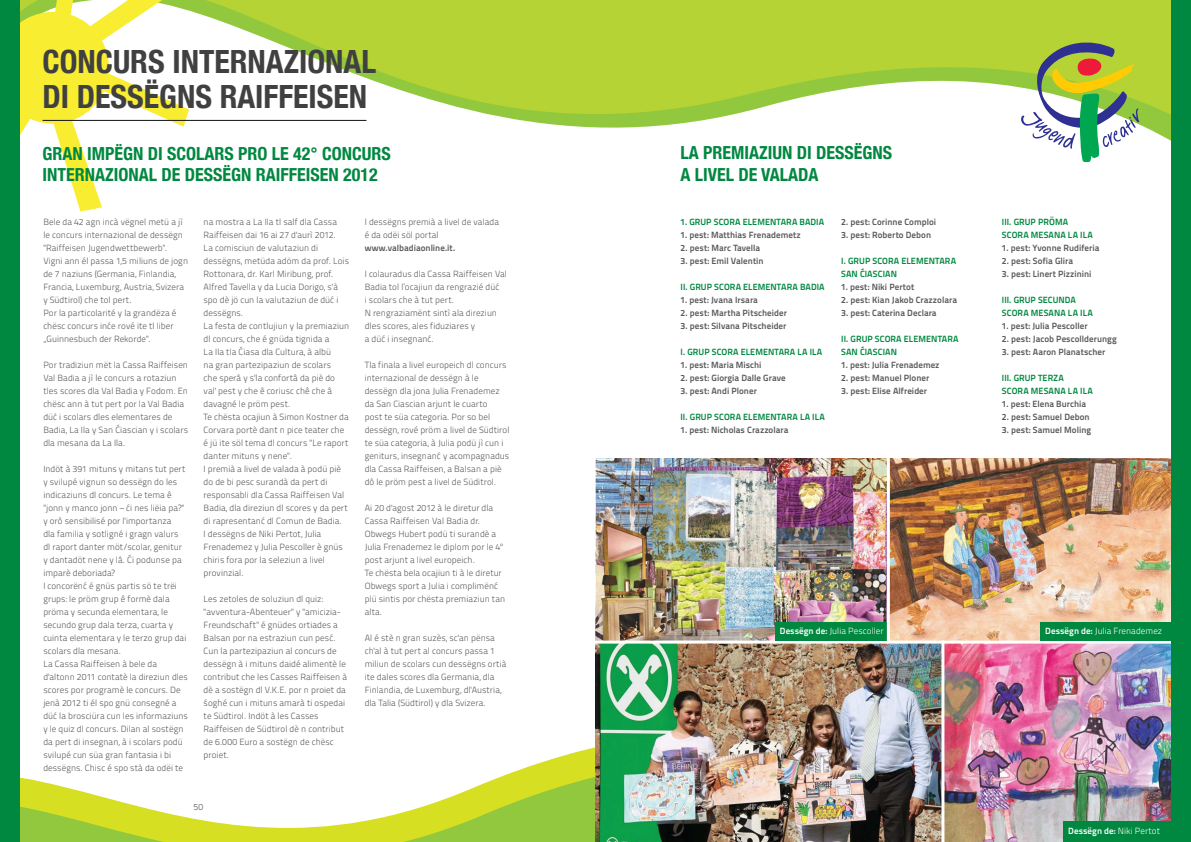
<style>
.page{position:relative;width:1191px;height:842px;background:#fff}
.page>*{position:absolute;margin:0;border:0;box-sizing:border-box;transform-origin:0 0}
.t1{font:700 condensed 32px/35px "Helvetica Neue";color:#404041}
.t2{font:700 condensed 18px/21.6px "Helvetica Neue";color:#008840}
.t3{font:9px/13px "Titillium Text 22 L 250 wt";color:#58595b}
.t4{font:9px "Titillium Text 22 L 800 wt";letter-spacing:.005em;color:#58595b}
.t5{font:9px/13px "Titillium Text 22 L 800 wt";letter-spacing:.005em;color:#008840}
.t6{font:9px "Titillium Text 22 L 250 wt";color:#fff}
.t7{font:9px "Titillium Text 22 L 800 wt";letter-spacing:.005em;color:#fff}
.s1{font-family:"Titillium Text 22 L 800 wt"}
.s2{font-family:"Titillium Text 22 L 250 wt"}
</style>
<div class="page">
<svg style="left:19px;top:711px;width:576px;height:131px"></svg>
<svg style="left:19px;top:0;width:1152px;height:362px"></svg>
<svg style="left:19px;top:0;width:170px;height:212px"></svg>
<hr style="left:43px;top:120px;width:323px;height:1px;background:#101318">
<svg style="left:1021px;top:38px;width:118px;height:124px"></svg>
<img style="left:595px;top:459px;width:576px;height:182px">
<img style="left:944px;top:644px;width:227px;height:198px">
<img style="left:595px;top:644px;width:346px;height:198px">
<div style="left:775px;top:622px;width:113px;height:19px;background:#008840"></div>
<div style="left:1040px;top:622px;width:151px;height:19px;background:#008840"></div>
<div style="left:1063px;top:822px;width:128px;height:20px;background:#008840"></div>
<hr style="left:887px;top:443px;width:3px;height:199px;background:#fff">
<div style="left:1171px;top:0;width:20px;height:842px;background:#008840"></div>
<div style="left:0;top:0;width:19px;height:842px;background:#008840"></div>
<h1 class="t1" style="left:43px;top:44px;width:335px">CONCURS INTERNAZIONAL<br>DI DESSËGNS RAIFFEISEN</h1>
<h2 class="t2" style="left:43px;top:142px;width:350px">GRAN IMPËGN DI SCOLARS PRO LE 42° CONCURS<br>INTERNAZIONAL DE DESSËGN RAIFFEISEN 2012</h2>
<p class="t3" style="left:43px;top:216px;width:146px">Bele da 42 agn incà vëgnel metü a jì le concurs internazional de dessëgn "Raiffeisen Jugendwettbewerb".<br>Vigni ann él passa 1,5 miliuns de jogn de 7 naziuns (Germania, Finlandia, Francia, Luxemburg, Austria, Svizera y Südtirol) che tol pert.<br>Por la particolarité y la grandëza é chësc concurs inće rové ite tl liber „Guinnesbuch der Rekorde".</p>
<p class="t3" style="left:43px;top:359px;width:146px">Por tradiziun mët la Cassa Raiffeisen Val Badia a jì le concurs a rotaziun tles scores dla Val Badia y Fodom. En chësc ann à tut pert por la Val Badia düć i scolars dles elementares de Badia, La Ila y San Ćiascian y i scolars dla mesana da La Ila.</p>
<p class="t3" style="left:43px;top:463px;width:146px">Indöt à 391 mituns y mitans tut pert y svilupé vignun so dessëgn do les indicaziuns dl concurs. Le tema ê "jonn y manco jonn – ći nes liëia pa?" y orô sensibilisé por l'importanza<br>dla familia y sotligné i gragn valurs<br>dl raport danter möt/scolar, genitur y dantadöt nene y lâ. Ći podunse pa imparè deboriada?<br>I concorënć é gnüs partis sö te trëi grups: le pröm grup ê formè dala pröma y secunda elementara, le secundo grup dala terza, cuarta y cuinta elementara y le terzo grup dai scolars dla mesana.<br>La Cassa Raiffeisen à bele da d'altonn 2011 contatè la direziun dles scores por programè le concurs. De jenà 2012 ti él spo gnü consegné a düć la brosciüra cun les informaziuns y le quiz dl concurs. Dilan al sostëgn da pert di insegnan, à i scolars podü svilupé cun süa gran fantasia i bi dessëgns. Chisc é spo stà da odëi te</p>
<p class="t3" style="left:204px;top:216px;width:147px">na mostra a La Ila tl salf dla Cassa<br>Raiffeisen dai 16 ai 27 d'aurì 2012.<br>La comisciun de valutaziun di dessëgns, metüda adöm da prof. Lois<br>Rottonara, dr. Karl Miribung, prof.<br>Alfred Tavella y da Lucia Dorigo, s'à spo dè jö cun la valutaziun de düć i dessëgns.<br>La festa de contlujiun y la premiaziun dl concurs, che é gnüda tignida a<br>La Ila tla Ćiasa dla Cultura, à albü<br>na gran partezipaziun de scolars<br>che sperâ y s'la confortâ da piè do val' pest y che ê coriusc chê che â davagné le pröm pest.<br>Te chësta ocajiun à Simon Kostner da<br>Corvara portè dant n pice teater che é jü ite söl tema dl concurs "Le raport danter mituns y nene".<br>I premià a livel de valada à podü piè do de bi pesc surandà da pert di responsabli dla Cassa Raiffeisen Val<br>Badia, dla direziun dl scores y da pert di rapresentanć dl Comun de Badia.<br>I dessëgns de Niki Pertot, Julia<br>Frenademez y Julia Pescoller è gnüs chiris fora por la seleziun a livel provinzial.</p>
<p class="t3" style="left:204px;top:593px;width:145px">Les zetoles de soluziun dl quiz: "avventura-Abenteuer" y "amicizia-<br>Freundschaft" é gnüdes ortiades a<br>Balsan por na estraziun cun pesć.<br>Cun la partezipaziun al concurs de dessëgn à i mituns daidé alimentè le contribut che les Casses Raiffeisen à dè a sostëgn dl V.K.E. por n proiet da śoghé cun i mituns amarà ti ospedai te Südtirol. Indöt à les Casses<br>Raiffeisen de Südtirol dè n contribut de 6.000 Euro a sostëgn de chësc proiet.</p>
<p class="t3" style="left:193px;top:801px;width:11px">50</p>
<p class="t3" style="left:365px;top:216px;width:136px">I dessëgns premià a livel de valada é da odëi söl portal</p>
<p class="t4" style="left:365px;top:244px;width:92px">www.valbadiaonline.it.</p>
<p class="t3" style="left:365px;top:268px;width:144px">I colauradus dla Cassa Raiffeisen Val<br>Badia tol l’ocajiun da rengrazié düć<br>i scolars che à tut pert.<br>N rengraziamënt sintì ala direziun dles scores, ales fiduziares y<br>a düć i insegnanć.</p>
<p class="t3" style="left:365px;top:359px;width:146px">Tla finala a livel europeich dl concurs internazional de dessëgn à le dessëgn dla jona Julia Frenademez da San Ciascian arjunt le cuarto<br>post te süa categoria. Por so bel dessëgn, rové pröm a livel de Südtirol te süa categoria, à Julia podü jì cun i geniturs, insegnanć y acompagnadus dla Cassa Raiffeisen, a Balsan a piè dô le pröm pest a livel de Süditrol.</p>
<p class="t3" style="left:365px;top:502px;width:142px">Ai 20 d'agost 2012 à le diretur dla<br>Cassa Raiffeisen Val Badia dr.<br>Obwegs Hubert podü ti surandè a<br>Julia Frenademez le diplom por le 4° post arjunt a livel europeich.<br>Te chësta bela ocajiun ti à le diretur<br>Obwegs sport a Julia i complimënć plü sintis por chësta premiaziun tan alta.</p>
<p class="t3" style="left:365px;top:632px;width:143px">Al é stè n gran suzès, sc'an pënsa ch'al à tut pert al concurs passa 1 miliun de scolars cun dessëgns ortià ite dales scores dla Germania, dla Finlandia, de Luxemburg, dl'Austria, dla Talia (Südtirol) y dla Svizera.</p>
<h2 class="t2" style="left:680px;top:142px;width:213px">LA PREMIAZIUN DI DESSËGNS<br>A LIVEL DE VALADA</h2>
<p class="t5" style="left:680px;top:216px;width:145px">1. GRUP SCORA ELEMENTARA BADIA</p>
<p class="t4" style="left:680px;top:231px;width:122px">1. pest: Matthias Frenademetz</p>
<p class="t4" style="left:680px;top:244px;width:81px">2. pest: Marc Tavella</p>
<p class="t4" style="left:680px;top:257px;width:85px">3. pest: Emil Valentin</p>
<p class="t5" style="left:680px;top:281px;width:146px">II. GRUP SCORA ELEMENTARA BADIA</p>
<p class="t4" style="left:680px;top:296px;width:79px">1. pest: Jvana Irsara</p>
<p class="t4" style="left:680px;top:309px;width:108px">2. pest: Martha Pitscheider</p>
<p class="t4" style="left:680px;top:322px;width:107px">3. pest: Silvana Pitscheider</p>
<p class="t5" style="left:680px;top:346px;width:143px">I. GRUP SCORA ELEMENTARA LA ILA</p>
<p class="t4" style="left:680px;top:361px;width:83px">1. pest: Maria Mischi</p>
<p class="t4" style="left:680px;top:374px;width:107px">2. pest: Giorgia Dalle Grave</p>
<p class="t4" style="left:680px;top:387px;width:78px">3. pest: Andi Ploner</p>
<p class="t5" style="left:680px;top:411px;width:146px">II. GRUP SCORA ELEMENTARA LA ILA</p>
<p class="t4" style="left:680px;top:426px;width:109px">1. pest: Nicholas Crazzolara</p>
<p class="t4" style="left:841px;top:218px;width:96px">2. pest: Corinne Comploi</p>
<p class="t4" style="left:841px;top:231px;width:91px">3. pest: Roberto Debon</p>
<p class="t5" style="left:841px;top:255px;width:116px">I. GRUP SCORA ELEMENTARA<br>SAN ĆIASCIAN</p>
<p class="t4" style="left:841px;top:283px;width:75px">1. pest: Niki Pertot</p>
<p class="t4" style="left:841px;top:296px;width:117px">2. pest: Kian Jakob Crazzolara</p>
<p class="t4" style="left:841px;top:309px;width:97px">3. pest: Caterina Declara</p>
<p class="t5" style="left:841px;top:333px;width:119px">II. GRUP SCORA ELEMENTARA<br>SAN ĆIASCIAN</p>
<p class="t4" style="left:841px;top:361px;width:100px">1. pest: Julia Frenademez</p>
<p class="t4" style="left:841px;top:374px;width:90px">2. pest: Manuel Ploner</p>
<p class="t4" style="left:841px;top:387px;width:87px">3. pest: Elise Alfreider</p>
<p class="t5" style="left:1002px;top:216px;width:92px">III. GRUP PRÖMA<br>SCORA MESANA LA ILA</p>
<p class="t4" style="left:1002px;top:244px;width:99px">1. pest: Yvonne Rudiferia</p>
<p class="t4" style="left:1002px;top:257px;width:73px">2. pest: Sofia Glira</p>
<p class="t4" style="left:1002px;top:270px;width:91px">3. pest: Linert Pizzinini</p>
<p class="t5" style="left:1002px;top:294px;width:92px">III. GRUP SECUNDA<br>SCORA MESANA LA ILA</p>
<p class="t4" style="left:1002px;top:322px;width:87px">1. pest: Julia Pescoller</p>
<p class="t4" style="left:1002px;top:335px;width:116px">2. pest: Jacob Pescollderungg</p>
<p class="t4" style="left:1002px;top:348px;width:105px">3. pest: Aaron Planatscher</p>
<p class="t5" style="left:1002px;top:372px;width:92px">III. GRUP TERZA<br>SCORA MESANA LA ILA</p>
<p class="t4" style="left:1002px;top:400px;width:86px">1. pest: Elena Burchia</p>
<p class="t4" style="left:1002px;top:413px;width:89px">2. pest: Samuel Debon</p>
<p class="t4" style="left:1002px;top:426px;width:91px">3. pest: Samuel Moling</p>
<p class="t6" style="left:780px;top:628px;width:105px"><span class="s1">Dessëgn de:</span> Julia Pescoller</p>
<p class="t6" style="left:1045px;top:628px;width:119px"><span class="s1">Dessëgn de:</span> Julia Frenademez</p>
<p class="t7" style="left:1068px;top:827px;width:93px">Dessëgn de: <span class="s2">Niki Pertot</span></p>
</div>
